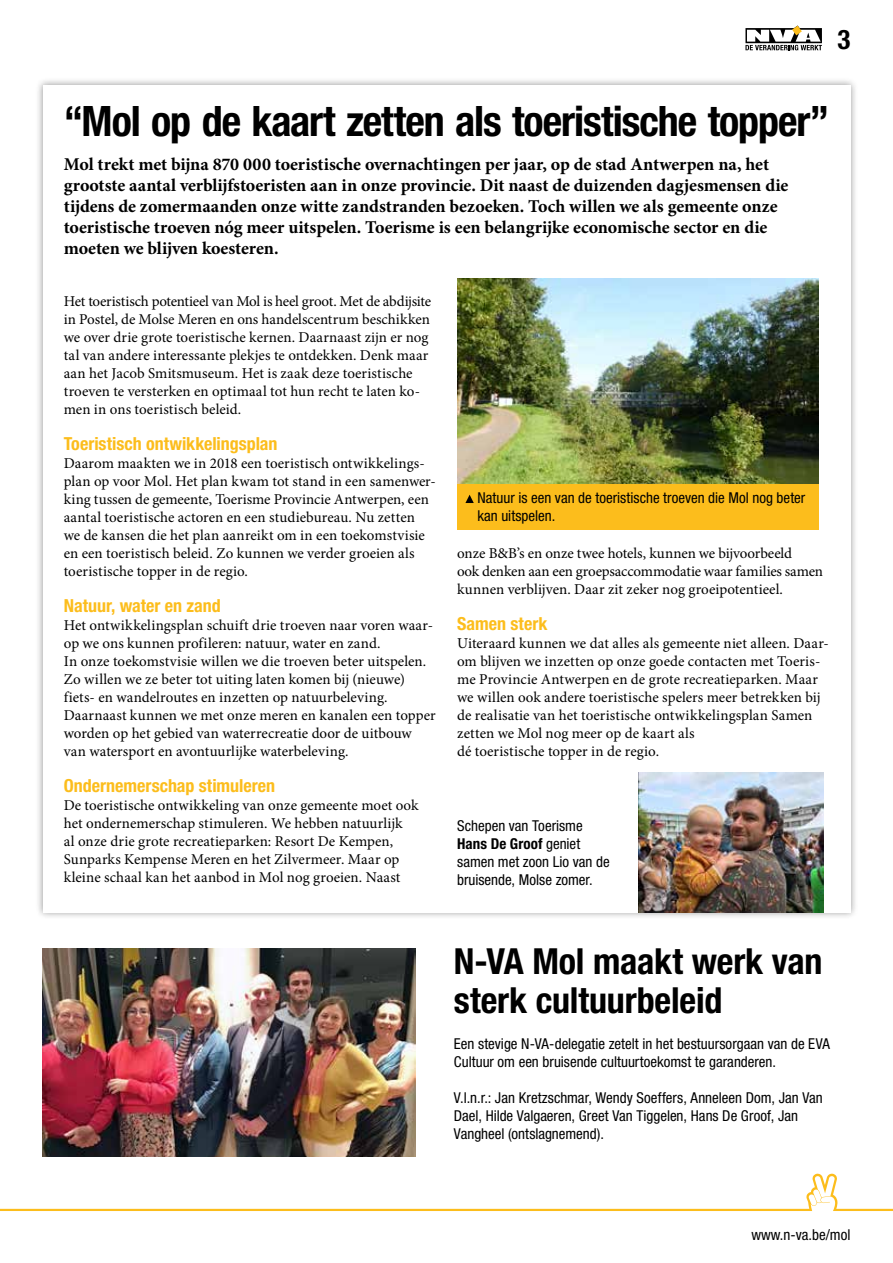
<style>
.page{position:relative;width:893px;height:1263px;background:#fff}
.page>*{position:absolute;margin:0;border:0;box-sizing:border-box;transform-origin:0 0}
.t1{font:700 condensed 42px "Helvetica Neue LT Std";letter-spacing:-.025em;color:#000}
.t2{font:700 condensed 36px/39px "Helvetica Neue LT Std";letter-spacing:-.005em;color:#000}
.t3{font:700 condensed 27px "Helvetica Neue LT Std";color:#000}
.t4{font:700 18px/21px "Minion Pro";letter-spacing:-.005em;color:#000}
.t5{font:700 condensed 18px "Helvetica Neue LT Std";color:#fcbd1c}
.t6{font:15px/18px "Minion Pro";color:#000}
.t7{font:condensed 15px/18px "Helvetica Neue LT Std";color:#000}
.s1{font-weight:700}
</style>
<div class="page">
<div style="left:35px;top:77px;width:823px;height:843px;background:#000;opacity:.4"></div>
<div style="left:43px;top:85px;width:807px;height:827px;background:#fff"></div>
<img style="left:457px;top:279px;width:361px;height:205px">
<div style="left:457px;top:484px;width:361px;height:46px;background:#fcbd1c"></div>
<svg style="left:465px;top:495px;width:9px;height:8px"></svg>
<img style="left:638px;top:772px;width:186px;height:140px">
<img style="left:43px;top:948px;width:372px;height:209px">
<svg style="left:0;top:1173px;width:893px;height:38px"></svg>
<svg style="left:745px;top:26px;width:77px;height:24px"></svg>
<h3 class="t3" style="left:837px;top:23px;width:14px">3</h3>
<h1 class="t1" style="left:64px;top:96px;width:767px">“Mol op de kaart zetten als toeristische topper”</h1>
<p class="t4" style="left:64px;top:154px;width:726px">Mol trekt met bijna 870 000 toeristische overnachtingen per jaar, op de stad Antwerpen na, het grootste aantal verblijfstoeristen aan in onze provincie. Dit naast de duizenden dagjesmensen die tijdens de zomermaanden onze witte zandstranden bezoeken. Toch willen we als gemeente onze toeristische troeven nóg meer uitspelen. Toerisme is een belangrijke economische sector en die moeten we blijven koesteren.</p>
<p class="t6" style="left:64px;top:292px;width:369px">Het toeristisch potentieel van Mol is heel groot. Met de abdijsite in Postel, de Molse Meren en ons handelscentrum beschikken we over drie grote toeristische kernen. Daarnaast zijn er nog tal van andere interessante plekjes te ontdekken. Denk maar aan het Jacob Smitsmuseum. Het is zaak deze toeristische troeven te versterken en optimaal tot hun recht te laten ko&shy;men in ons toeristisch beleid.</p>
<p class="t5" style="left:64px;top:433px;width:215px">Toeristisch ontwikkelingsplan</p>
<p class="t6" style="left:64px;top:454px;width:373px">Daarom maakten we in 2018 een toeristisch ontwikkelings&shy;plan op voor Mol. Het plan kwam tot stand in een samenwer&shy;king tussen de gemeente, Toerisme Provincie Antwerpen, een aantal toeristische actoren en een studiebureau. Nu zetten<br>we de kansen die het plan aanreikt om in een toekomstvisie en een toeristisch beleid. Zo kunnen we verder groeien als toeristische topper in de regio.</p>
<p class="t5" style="left:64px;top:595px;width:158px">Natuur, water en zand</p>
<p class="t6" style="left:64px;top:616px;width:373px">Het ontwikkelingsplan schuift drie troeven naar voren waar&shy;op we ons kunnen profileren: natuur, water en zand.<br>In onze toekomstvisie willen we die troeven beter uitspelen.<br>Zo willen we ze beter tot uiting laten komen bij (nieuwe) fiets- en wandelroutes en inzetten op natuurbeleving.<br>Daarnaast kunnen we met onze meren en kanalen een topper worden op het gebied van waterrecreatie door de uitbouw van watersport en avontuurlijke waterbeleving.</p>
<p class="t5" style="left:64px;top:775px;width:213px">Ondernemerschap stimuleren</p>
<p class="t6" style="left:64px;top:796px;width:356px">De toeristische ontwikkeling van onze gemeente moet ook het ondernemerschap stimuleren. We hebben natuurlijk<br>al onze drie grote recreatieparken: Resort De Kempen, Sunparks Kempense Meren en het Zilvermeer. Maar op kleine schaal kan het aanbod in Mol nog groeien. Naast</p>
<p class="t7" style="left:477px;top:489px;width:329px">Natuur is een van de toeristische troeven die Mol nog beter kan uitspelen.</p>
<p class="t6" style="left:457px;top:544px;width:368px">onze B&amp;B’s en onze twee hotels, kunnen we bijvoorbeeld<br>ook denken aan een groepsaccommodatie waar families samen kunnen verblijven. Daar zit zeker nog groeipotentieel.</p>
<p class="t5" style="left:457px;top:613px;width:92px">Samen sterk</p>
<p class="t6" style="left:457px;top:634px;width:373px">Uiteraard kunnen we dat alles als gemeente niet alleen. Daar&shy;om blijven we inzetten op onze goede contacten met Toeris&shy;me Provincie Antwerpen en de grote recreatieparken. Maar we willen ook andere toeristische spelers meer betrekken bij de realisatie van het toeristische ontwikkelingsplan Samen zetten we Mol nog meer op de kaart als<br>dé toeristische topper in de regio.</p>
<p class="t7" style="left:457px;top:817px;width:154px">Schepen van Toerisme<br><span class="s1">Hans De Groof</span> geniet samen met zoon Lio van de bruisende, Molse zomer.</p>
<h2 class="t2" style="left:454px;top:941px;width:370px">N-VA Mol maakt werk van sterk cultuurbeleid</h2>
<p class="t7" style="left:454px;top:1035px;width:378px">Een stevige N-VA-delegatie zetelt in het bestuursorgaan van de EVA<br>Cultuur om een bruisende cultuurtoekomst te garanderen.</p>
<p class="t7" style="left:454px;top:1089px;width:370px">V.l.n.r.: Jan Kretzschmar, Wendy Soeffers, Anneleen Dom, Jan Van<br>Dael, Hilde Valgaeren, Greet Van Tiggelen, Hans De Groof, Jan<br>Vangheel (ontslagnemend).</p>
<p class="t7" style="left:751px;top:1225px;width:101px">www.n-va.be/mol</p>
</div>
